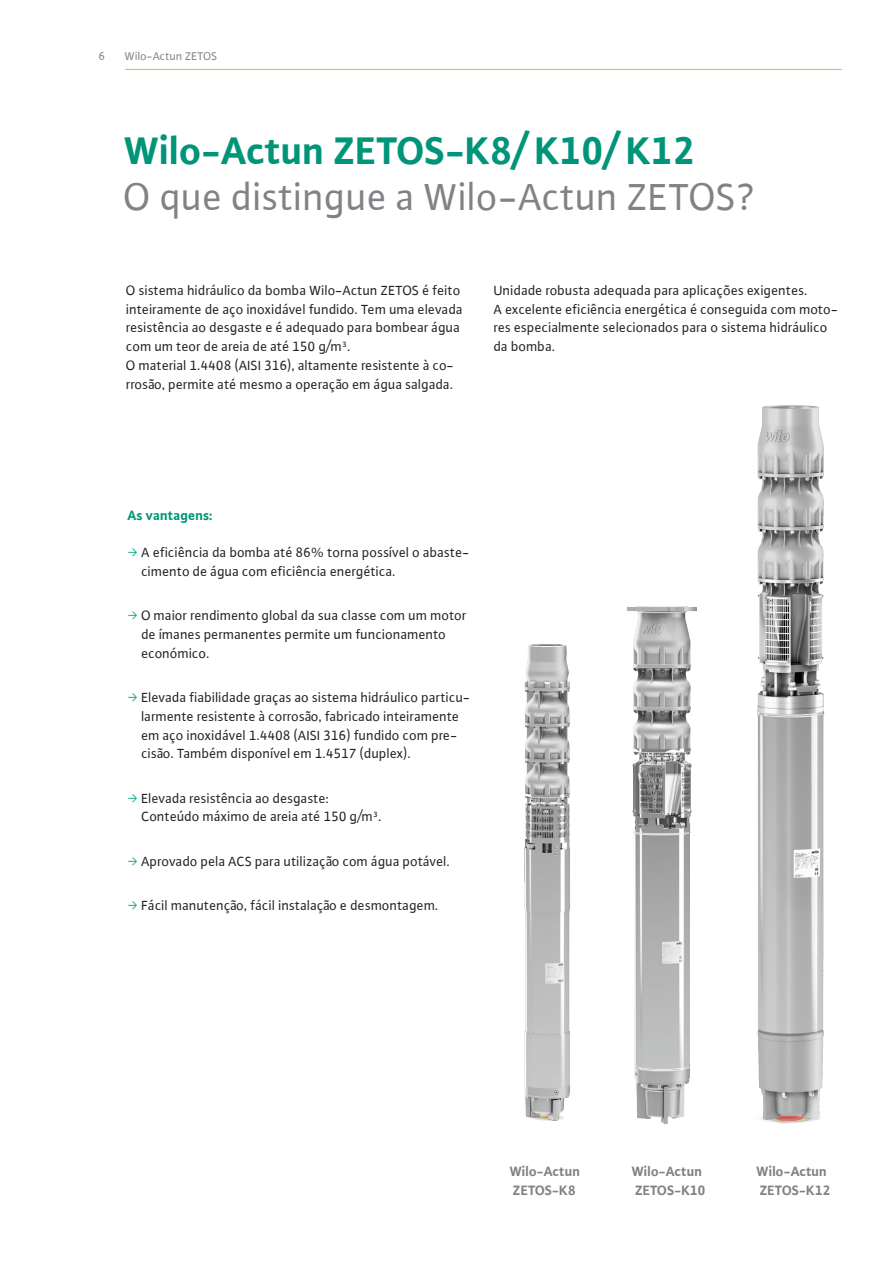
<style>
.page{position:relative;width:893px;height:1263px;background:#fff}
.page>*{position:absolute;margin:0;border:0;box-sizing:border-box;transform-origin:0 0}
._01_HEADLINE_MEDIUM{font:40.5px "WILO Plus Global";color:#808285}
._01_HEADLINE_MEDIUM-2{font:700 40.5px "WILO Plus Global";color:#009479}
._03_COPY{font:14.25px/18.8px "WILO Plus Global";color:#231f20}
._03_COPY-2{font:700 14.25px/18.8px "WILO Plus Global";color:#808285}
._03_COPY-3{font:700 14.25px "WILO Plus Global";color:#009479}
.t1{font:12px "WILO Plus Global";color:#808285}
.s1{font-family:"WILO Pict";color:#0a8}
</style>
<div class="page">
<hr style="left:125px;top:69px;width:717px;height:1px;background:#faaf18">
<img style="left:627px;top:606px;width:63px;height:518px">
<img style="left:524px;top:644px;width:46px;height:477px">
<img style="left:757px;top:405px;width:68px;height:719px">
<p class="t1" style="left:99px;top:49px;width:8px">6</p>
<p class="t1" style="left:125px;top:49px;width:94px">Wilo-Actun ZETOS</p>
<p class="_01_HEADLINE_MEDIUM-2" style="left:125px;top:126px;width:572px">Wilo-Actun ZETOS-K8/ K10/ K12</p>
<p class="_01_HEADLINE_MEDIUM" style="left:124px;top:173px;width:634px">O que distingue a Wilo-Actun ZETOS?</p>
<p class="_03_COPY" style="left:126px;top:280px;width:338px">O sistema hidráulico da bomba Wilo-Actun ZETOS é feito inteiramente de aço inoxidável fundido. Tem uma elevada resistência ao desgaste e é adequado para bombear água com um teor de areia de até 150 g/m³.</p>
<p class="_03_COPY" style="left:126px;top:355px;width:329px">O material 1.4408 (AISI 316), altamente resistente à co&shy;rrosão, permite até mesmo a operação em água salgada.</p>
<p class="_03_COPY" style="left:494px;top:280px;width:315px">Unidade robusta adequada para aplicações exigentes.</p>
<p class="_03_COPY" style="left:494px;top:299px;width:346px">A excelente eficiência energética é conseguida com moto&shy;res especialmente selecionados para o sistema hidráulico da bomba.</p>
<p class="_03_COPY-3" style="left:128px;top:507px;width:87px">As vantagens:</p>
<p class="_03_COPY" style="left:141px;top:543px;width:330px;text-indent:-14px"><span class="s1">ƒ</span> A eficiência da bomba até 86% torna possível o abaste&shy;cimento de água com eficiência energética.</p>
<p class="_03_COPY" style="left:141px;top:606px;width:327px;text-indent:-14px"><span class="s1">ƒ</span> O maior rendimento global da sua classe com um motor de ímanes permanentes permite um funcionamento económico.</p>
<p class="_03_COPY" style="left:141px;top:688px;width:331px;text-indent:-14px"><span class="s1">ƒ</span> Elevada fiabilidade graças ao sistema hidráulico particu&shy;larmente resistente à corrosão, fabricado inteiramente em aço inoxidável 1.4408 (AISI 316) fundido com pre&shy;cisão. Também disponível em 1.4517 (duplex).</p>
<p class="_03_COPY" style="left:141px;top:788px;width:242px;text-indent:-14px"><span class="s1">ƒ</span> Elevada resistência ao desgaste:<br>Conteúdo máximo de areia até 150 g/m³.</p>
<p class="_03_COPY" style="left:128px;top:851px;width:324px"><span class="s1">ƒ</span> Aprovado pela ACS para utilização com água potável.</p>
<p class="_03_COPY" style="left:128px;top:896px;width:313px"><span class="s1">ƒ</span> Fácil manutenção, fácil instalação e desmontagem.</p>
<p class="_03_COPY-2" style="left:510px;top:1162px;width:72px">Wilo-Actun<br>ZETOS-K8</p>
<p class="_03_COPY-2" style="left:632px;top:1162px;width:75px">Wilo-Actun<br>ZETOS-K10</p>
<p class="_03_COPY-2" style="left:757px;top:1162px;width:75px">Wilo-Actun<br>ZETOS-K12</p>
</div>
